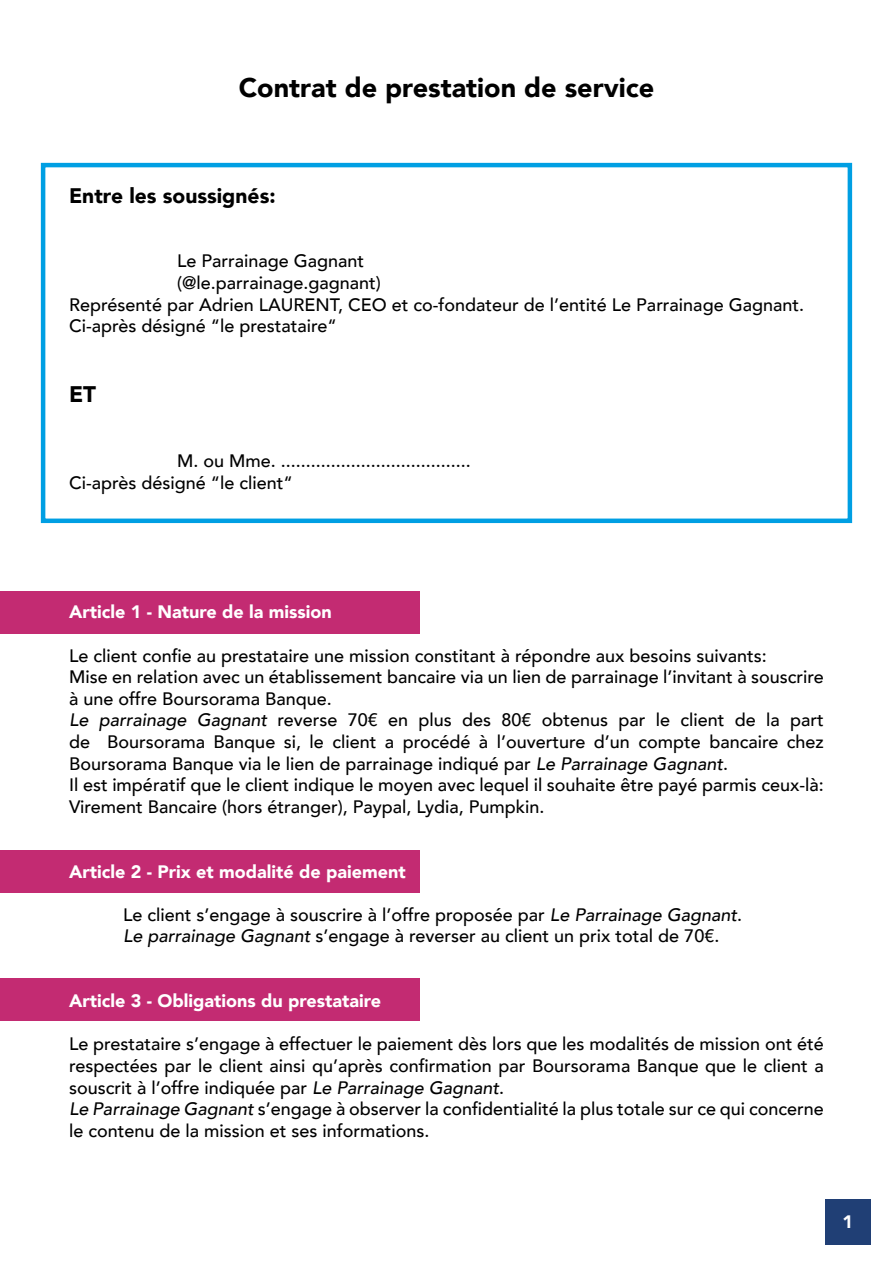
<style>
.page{position:relative;width:893px;height:1263px;background:#fff}
.page>*{position:absolute;margin:0;border:0;box-sizing:border-box;transform-origin:0 0}
.t1{font:900 27px "Avenir";color:#000}
.t2{font:900 22.5px "Avenir";color:#000}
.t3{font:900 21px "Avenir";color:#000}
.t4{font:500 18px/21.6px "Avenir";color:#000}
.t5{font:900 18px "Avenir";color:#fff}
.s1{font-style:italic}
</style>
<div class="page">
<div style="left:0;top:978px;width:420px;height:42px;background:#c32b72"></div>
<div style="left:0;top:850px;width:420px;height:43px;background:#c32b72"></div>
<div style="left:0;top:591px;width:420px;height:43px;background:#c32b72"></div>
<div style="left:41px;top:163px;width:811px;height:360px;border:4px solid #009fe3"></div>
<div style="left:826px;top:1199px;width:45px;height:46px;background:#203f75"></div>
<h1 class="t1" style="left:239px;top:65px;width:417px">Contrat de prestation de service</h1>
<p class="t3" style="left:69px;top:177px;width:208px">Entre les soussignés:</p>
<p class="t4" style="left:177px;top:249px;width:189px">Le Parrainage Gagnant</p>
<p class="t4" style="left:177px;top:271px;width:205px">(@le.parrainage.gagnant)</p>
<p class="t4" style="left:69px;top:293px;width:736px">Représenté par Adrien LAURENT, CEO et co-fondateur de l’entité Le Parrainage Gagnant.</p>
<p class="t4" style="left:69px;top:314px;width:269px">Ci-après désigné “le prestataire“</p>
<p class="t2" style="left:69px;top:375px;width:29px">ET</p>
<p class="t4" style="left:69px;top:449px;width:403px;text-indent:108px">M. ou Mme. ......................................<br>Ci-après désigné “le client“</p>
<p class="t5" style="left:69px;top:597px;width:264px">Article 1 - Nature de la mission</p>
<p class="t4" style="left:69px;top:644px;width:756px">Le client confie au prestataire une mission constitant à répondre aux besoins suivants:<br>Mise en relation avec un établissement bancaire via un lien de parrainage l’invitant à souscrire à une offre Boursorama Banque.<br><span class="s1">Le parrainage Gagnant</span> reverse 70€ en plus des 80€ obtenus par le client de la part de Boursorama Banque si, le client a procédé à l’ouverture d’un compte bancaire chez Boursorama Banque via le lien de parrainage indiqué par <span class="s1">Le Parrainage Gagnant</span>.<br>Il est impératif que le client indique le moyen avec lequel il souhaite être payé parmis ceux-là:<br>Virement Bancaire (hors étranger), Paypal, Lydia, Pumpkin.</p>
<p class="t5" style="left:69px;top:856px;width:338px">Article 2 - Prix et modalité de paiement</p>
<p class="t4" style="left:123px;top:903px;width:620px">Le client s’engage à souscrire à l’offre proposée par <span class="s1">Le Parrainage Gagnant</span>.<br><span class="s1">Le parrainage Gagnant</span> s’engage à reverser au client un prix total de 70€.</p>
<p class="t5" style="left:69px;top:985px;width:313px">Article 3 - Obligations du prestataire</p>
<p class="t4" style="left:69px;top:1032px;width:756px">Le prestataire s’engage à effectuer le paiement dès lors que les modalités de mission ont été respectées par le client ainsi qu’après confirmation par Boursorama Banque que le client a souscrit à l’offre indiquée par <span class="s1">Le Parrainage Gagnant</span>.<br><span class="s1">Le Parrainage Gagnant</span> s’engage à observer la confidentialité la plus totale sur ce qui concerne le contenu de la mission et ses informations.</p>
<p class="t5" style="left:843px;top:1206px;width:12px">1</p>
</div>
